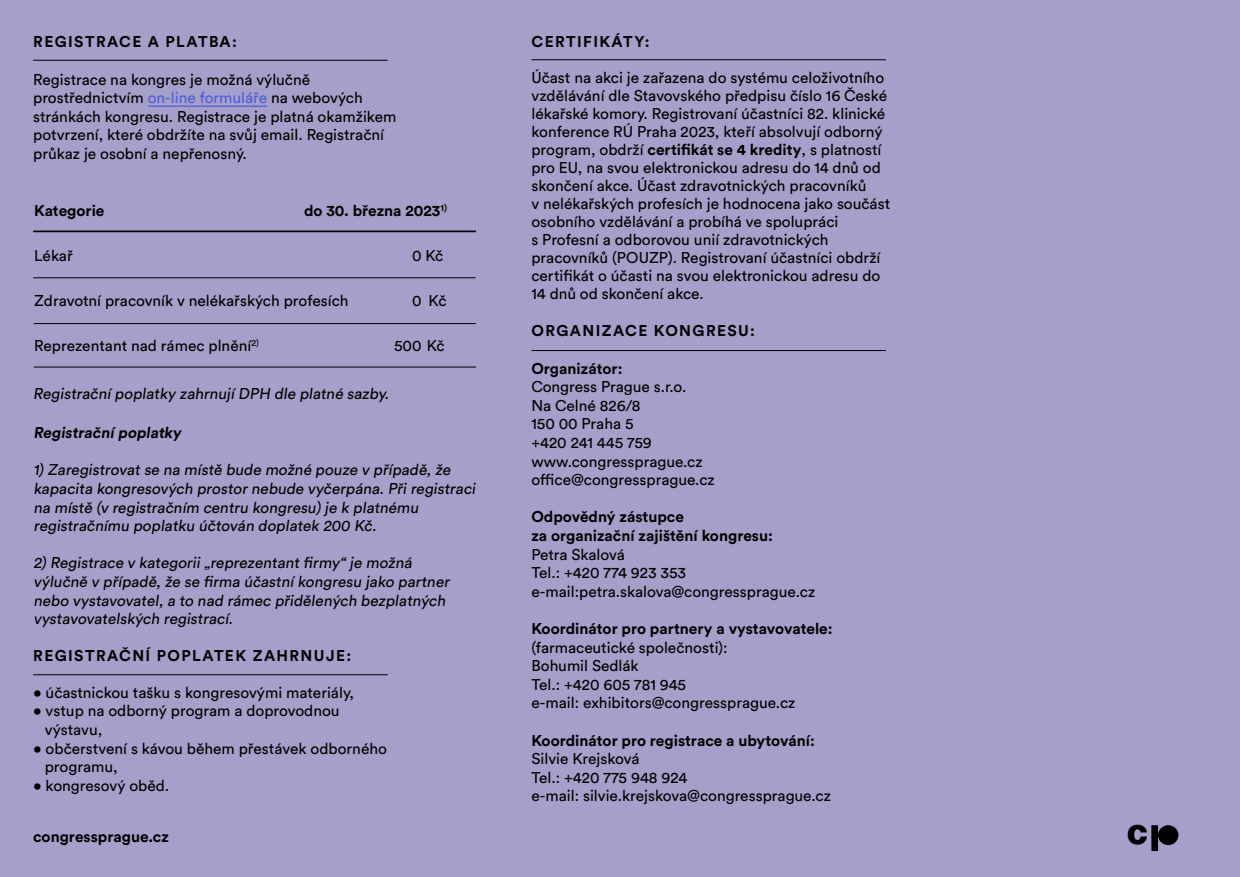
<style>
.page{position:relative;width:1240px;height:877px;background:#a5a0c9}
.page>*{position:absolute;margin:0;border:0;box-sizing:border-box;transform-origin:0 0}
.t1{font:800 36.8px "Neue Haas Unica";color:#000}
.t2{font:15.5px/18.6px "Circular Pro";color:#000}
.t3{font:700 15.5px/18.6px "Circular Pro";color:#000}
.t4{font:700 15.5px "Circular Pro";letter-spacing:.09em;color:#000}
.s1{color:#4f5cd6}
.s2{font-weight:700}
</style>
<div class="page">
<hr style="left:148px;top:106px;width:119px;height:1px;background:#4f5cd6">
<div style="left:1158px;top:825px;width:20px;height:20px;background:#000;border-radius:50%"></div>
<div style="left:1151px;top:825px;width:7px;height:26px;background:#000"></div>
<hr style="left:33px;top:60px;width:355px;height:1px;background:#000">
<hr style="left:33px;top:231px;width:443px;height:1px;background:#000">
<hr style="left:33px;top:277px;width:442px;height:1px;background:#000">
<hr style="left:34px;top:323px;width:442px;height:1px;background:#000">
<hr style="left:34px;top:367px;width:442px;height:1px;background:#000">
<hr style="left:531px;top:60px;width:355px;height:1px;background:#000">
<hr style="left:531px;top:350px;width:355px;height:1px;background:#000">
<hr style="left:33px;top:674px;width:355px;height:1px;background:#000">
<p class="t4" style="left:33px;top:31px;width:205px">REGISTRACE A PLATBA:</p>
<p class="t2" style="left:33px;top:69px;width:365px">Registrace na kongres je možná výlučně prostřednictvím <span class="s1">on-line formuláře</span> na webových stránkách kongresu. Registrace je platná okamžikem potvrzení, které obdržíte na svůj email. Registrační průkaz je osobní a nepřenosný.</p>
<p class="t3" style="left:34px;top:200px;width:72px">Kategorie</p>
<p class="t3" style="left:304px;top:200px;width:144px">do 30. března 2023<sup>1)</sup></p>
<p class="t2" style="left:34px;top:245px;width:40px">Lékař</p>
<p class="t2" style="left:412px;top:245px;width:33px">0 Kč</p>
<p class="t2" style="left:34px;top:290px;width:316px">Zdravotní pracovník v nelékařských profesích</p>
<p class="t2" style="left:412px;top:290px;width:36px">0 Kč</p>
<p class="t2" style="left:34px;top:335px;width:226px">Reprezentant nad rámec plnění<sup>2)</sup></p>
<p class="t2" style="left:394px;top:335px;width:52px">500 Kč</p>
<p class="t2" style="left:33px;top:384px;width:360px">Registrační poplatky zahrnují DPH dle platné sazby.</p>
<p class="t3" style="left:33px;top:423px;width:152px">Registrační poplatky</p>
<p class="t2" style="left:33px;top:460px;width:446px">1) Zaregistrovat se na místě bude možné pouze v případě, že kapacita kongresových prostor nebude vyčerpána. Při registraci na místě (v registračním centru kongresu) je k platnému registračnímu poplatku účtován doplatek 200 Kč.</p>
<p class="t2" style="left:33px;top:553px;width:420px">2) Registrace v kategorii „reprezentant firmy“ je možná výlučně v případě, že se firma účastní kongresu jako partner nebo vystavovatel, a to nad rámec přidělených bezplatných vystavovatelských registrací.</p>
<p class="t4" style="left:33px;top:644px;width:319px">REGISTRAČNÍ POPLATEK ZAHRNUJE:</p>
<p class="t2" style="left:33px;top:682px;width:322px">• účastnickou tašku s kongresovými materiály,</p>
<p class="t2" style="left:45px;top:701px;width:296px;text-indent:-12px">• vstup na odborný program a doprovodnou výstavu,</p>
<p class="t2" style="left:45px;top:738px;width:344px;text-indent:-12px">• občerstvení s kávou během přestávek odborného programu,</p>
<p class="t2" style="left:33px;top:775px;width:138px">• kongresový oběd.</p>
<p class="t4" style="left:532px;top:31px;width:120px">CERTIFIKÁTY:</p>
<p class="t2" style="left:531px;top:68px;width:360px;line-height:18.1px">Účast na akci je zařazena do systému celoživotního vzdělávání dle Stavovského předpisu číslo 16 České lékařské komory. Registrovaní účastníci 82. klinické konference RÚ Praha 2023, kteří absolvují odborný program, obdrží <span class="s2">certifikát se 4 kredity</span>, s platností pro EU, na svou elektronickou adresu do 14 dnů od skončení akce. Účast zdravotnických pracovníků<br>v nelékařských profesích je hodnocena jako součást osobního vzdělávání a probíhá ve spolupráci<br>s Profesní a odborovou unií zdravotnických pracovníků (POUZP). Registrovaní účastníci obdrží certifikát o účasti na svou elektronickou adresu do 14 dnů od skončení akce.</p>
<p class="t4" style="left:532px;top:320px;width:225px">ORGANIZACE KONGRESU:</p>
<p class="t3" style="left:531px;top:358px;width:93px">Organizátor:</p>
<p class="t2" style="left:531px;top:377px;width:185px">Congress Prague s.r.o.<br>Na Celné 826/8<br>150 00 Praha 5<br>+420 241 445 759 www.congressprague.cz office@congressprague.cz</p>
<p class="t3" style="left:531px;top:507px;width:243px">Odpovědný zástupce<br>za organizační zajištění kongresu:</p>
<p class="t2" style="left:531px;top:544px;width:285px">Petra Skalová<br>Tel.: +420 774 923 353 e-mail:petra.skalova@congressprague.cz</p>
<p class="t3" style="left:531px;top:619px;width:303px">Koordinátor pro partnery a vystavovatele:</p>
<p class="t2" style="left:531px;top:637px;width:266px">(farmaceutické společnosti):<br>Bohumil Sedlák<br>Tel.: +420 605 781 945<br>e-mail: exhibitors@congressprague.cz</p>
<p class="t3" style="left:531px;top:730px;width:285px">Koordinátor pro registrace a ubytování:</p>
<p class="t2" style="left:531px;top:749px;width:301px">Silvie Krejsková<br>Tel.: +420 775 948 924<br>e-mail: silvie.krejskova@congressprague.cz</p>
<p class="t3" style="left:33px;top:826px;width:137px">congressprague.cz</p>
<h1 class="t1" style="left:1127px;top:802px;width:23px">c</h1>
</div>
